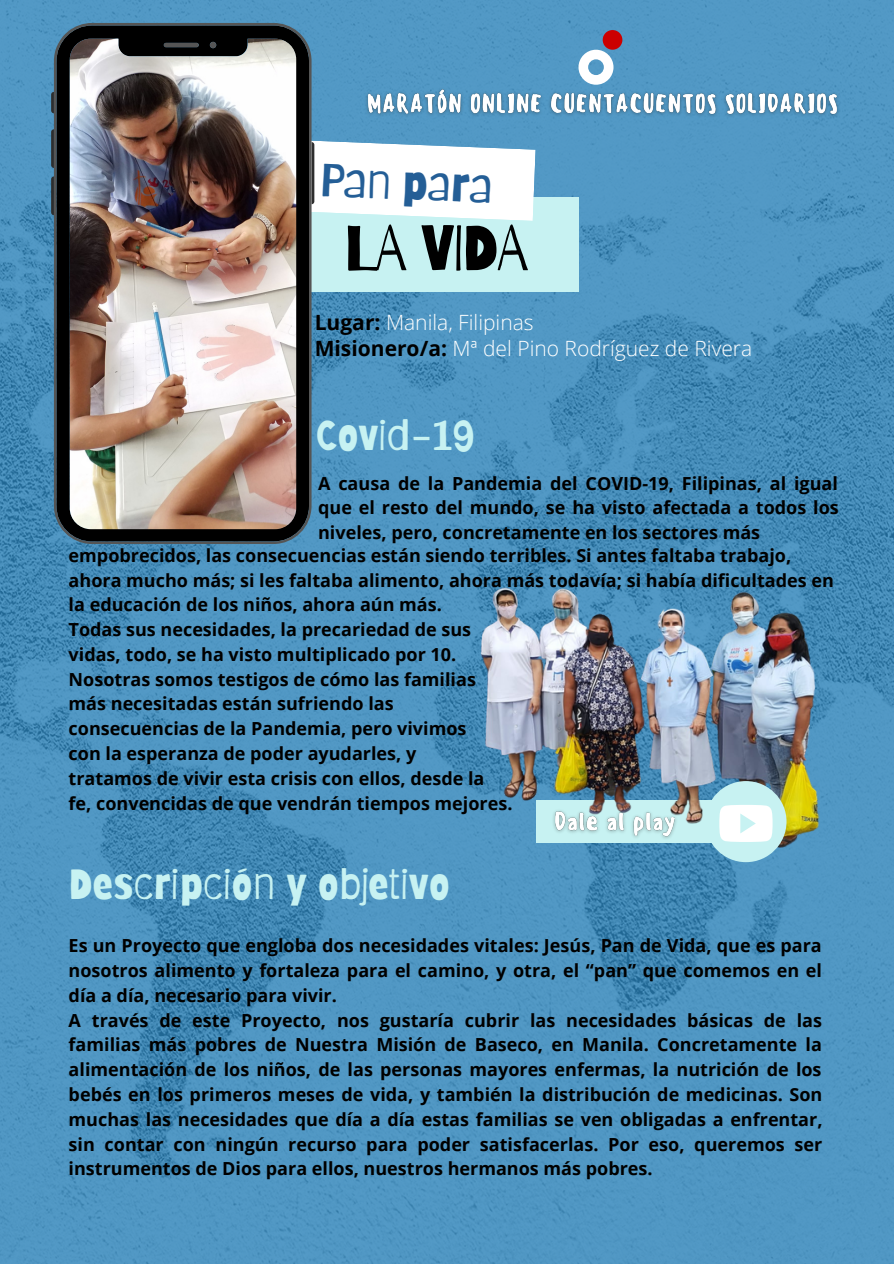
<style>
.page{position:relative;width:894px;height:1264px;background:#fff}
.page>*{position:absolute;margin:0;border:0;box-sizing:border-box;transform-origin:0 0}
.t1{font:63.6px "Barriecito";letter-spacing:-.02em;color:#000}
.t2{font:46.05px "Barriecito";color:#245e96}
.t3{font:42px "Barriecito";color:#c7f2f2}
.t4{font:300 21px/25px "Open Sans";color:#fff}
.t5{font:700 18px/24.8px "Open Sans";color:#000}
.s1{font-weight:700;color:#000}
</style>
<div class="page">
<img style="left:0;top:0;width:893px;height:1263px">
<svg style="left:578px;top:30px;width:44px;height:51px"></svg>
<div style="left:293px;top:197px;width:285px;height:95px;background:#c7f2f2"></div>
<svg style="left:51px;top:92px;width:3px;height:21px"></svg>
<svg style="left:51px;top:129px;width:3px;height:39px"></svg>
<svg style="left:51px;top:176px;width:3px;height:39px"></svg>
<svg style="left:311px;top:139px;width:224px;height:82px"></svg>
<img style="left:54px;top:23px;width:257px;height:521px">
<img style="left:293px;top:508px;width:600px;height:374px">
<div style="left:705px;top:781px;width:81px;height:81px;background:#c7f2f2;border-radius:50%"></div>
<svg style="left:719px;top:805px;width:53px;height:37px"></svg>
<img style="left:360px;top:81px;width:485px;height:45px">
<img style="left:547px;top:799px;width:134px;height:45px">
<h2 class="t2" style="left:321px;top:152px;width:175px;rotate:2deg">Pan para</h2>
<h1 class="t1" style="left:344px;top:209px;width:185px">LA VIDA</h1>
<p class="t4" style="left:314px;top:310px;width:439px"><span class="s1">Lugar:</span> Manila, Filipinas<br><span class="s1">Misionero/a:</span> Mª del Pino Rodríguez de Rivera</p>
<h3 class="t3" style="left:315px;top:409px;width:160px">Covid-19</h3>
<p class="t5" style="left:318px;top:470px;width:522px;text-align:justify">A causa de la Pandemia del COVID-19, Filipinas, al igual que el resto del mundo, se ha visto afectada a todos los niveles, pero, concretamente en los sectores más</p>
<p class="t5" style="left:69px;top:542px;width:766px">empobrecidos, las consecuencias están siendo terribles. Si antes faltaba trabajo, ahora mucho más; si les faltaba alimento, ahora más todavía; si había dificultades en la educación de los niños, ahora aún más.<br>Todas sus necesidades, la precariedad de sus<br>vidas, todo, se ha visto multiplicado por 10.<br>Nosotras somos testigos de cómo las familias<br>más necesitadas están sufriendo las<br>consecuencias de la Pandemia, pero vivimos<br>con la esperanza de poder ayudarles, y<br>tratamos de vivir esta crisis con ellos, desde la<br>fe, convencidas de que vendrán tiempos mejores.</p>
<h3 class="t3" style="left:69px;top:858px;width:382px">Descripción y objetivo</h3>
<p class="t5" style="left:69px;top:932px;width:755px">Es un Proyecto que engloba dos necesidades vitales: Jesús, Pan de Vida, que es para nosotros alimento y fortaleza para el camino, y otra, el “pan” que comemos en el día a día, necesario para vivir.<br>A través de este Proyecto, nos gustaría cubrir las necesidades básicas de las familias más pobres de Nuestra Misión de Baseco, en Manila. Concretamente la alimentación de los niños, de las personas mayores enfermas, la nutrición de los bebés en los primeros meses de vida, y también la distribución de medicinas. Son muchas las necesidades que día a día estas familias se ven obligadas a enfrentar, sin contar con ningún recurso para poder satisfacerlas. Por eso, queremos ser instrumentos de Dios para ellos, nuestros hermanos más pobres.</p>
</div>
